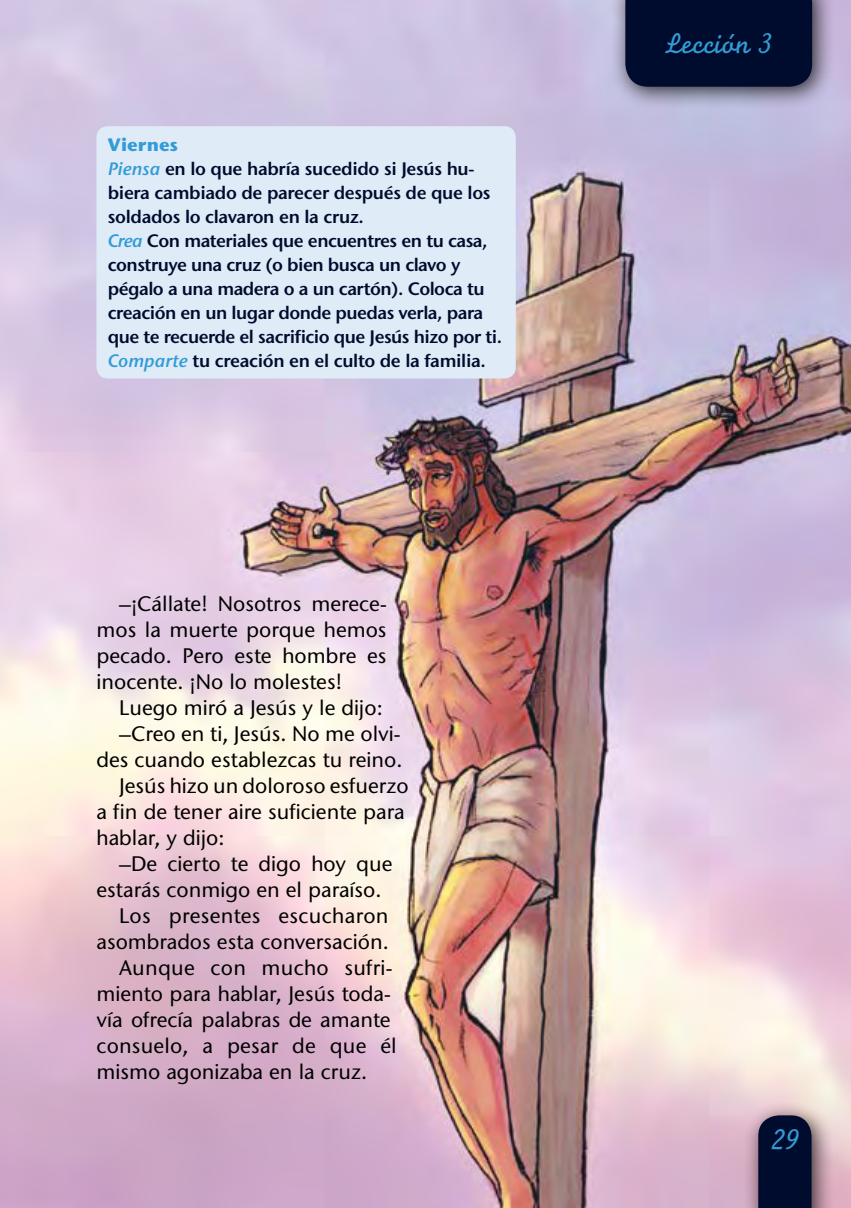
<style>
.page{position:relative;width:851px;height:1208px;background:#fff}
.page>*{position:absolute;margin:0;border:0;box-sizing:border-box;transform-origin:0 0}
.t1{font:30px "Monoline Script MT Std";color:#339cd6}
.t2{font:500 21px/26px "Stone Sans ITC Std";color:#000;text-align:justify}
.t3{font:600 18px/24px "Stone Sans ITC Std";letter-spacing:-.03em;color:#000c2d}
.s1{font-weight:700;color:#339cd6}
.s2{font-style:italic;color:#339cd6}
</style>
<div class="page">
<img style="left:0;top:68px;width:850px;height:1140px">
<div style="left:610px;top:0;width:224px;height:109px;background:#000;opacity:.75"></div>
<div style="left:625px;top:0;width:187px;height:87px;background:#000c2d"></div>
<div style="left:743px;top:1100px;width:91px;height:108px;background:#000;opacity:.75"></div>
<div style="left:758px;top:1115px;width:53px;height:93px;background:#000c2d"></div>
<div style="left:96px;top:126px;width:419px;height:252px;background:#e0ebf8;border-radius:11px"></div>
<svg style="left:849px;top:0;width:2px;height:9px"></svg>
<p class="t3" style="left:108px;top:132px;width:396px"><span class="s1">Viernes<br></span><span class="s2">Piensa</span> en lo que habría sucedido si Jesús hu&shy;biera cambiado de parecer después de que los soldados lo clavaron en la cruz.<br><span class="s2">Crea</span> Con materiales que encuentres en tu casa, construye una cruz (o bien busca un clavo y pégalo a una madera o a un cartón). Coloca tu creación en un lugar donde puedas verla, para que te recuerde el sacrificio que Jesús hizo por ti.<br><span class="s2">Comparte</span> tu creación en el culto de la familia.</p>
<p class="t2" style="left:96px;top:590px;width:292px;text-indent:23px">–¡Cállate! Nosotros merece&shy;mos la muerte porque hemos pecado. Pero este hombre es inocente. ¡No lo molestes!</p>
<p class="t2" style="left:119px;top:694px;width:265px">Luego miró a Jesús y le dijo:</p>
<p class="t2" style="left:119px;top:720px;width:283px">–Creo en ti, Jesús. No me olvi-</p>
<p class="t2" style="left:96px;top:746px;width:307px">des cuando establezcas tu reino.</p>
<p class="t2" style="left:119px;top:772px;width:291px">Jesús hizo un doloroso esfuerzo</p>
<p class="t2" style="left:96px;top:798px;width:310px">a fin de tener aire suficiente para</p>
<p class="t2" style="left:96px;top:824px;width:129px">hablar, y dijo:</p>
<p class="t2" style="left:119px;top:850px;width:275px">–De cierto te digo hoy que</p>
<p class="t2" style="left:96px;top:876px;width:286px">estarás conmigo en el paraíso.</p>
<p class="t2" style="left:119px;top:902px;width:271px">Los presentes escucharon</p>
<p class="t2" style="left:96px;top:928px;width:294px">asombrados esta conversación.</p>
<p class="t2" style="left:119px;top:954px;width:275px">Aunque con mucho sufri-</p>
<p class="t2" style="left:96px;top:980px;width:296px">miento para hablar, Jesús toda-</p>
<p class="t2" style="left:96px;top:1006px;width:295px">vía ofrecía palabras de amante</p>
<p class="t2" style="left:96px;top:1032px;width:302px">consuelo, a pesar de que él</p>
<p class="t2" style="left:96px;top:1058px;width:272px">mismo agonizaba en la cruz.</p>
<h1 class="t1" style="left:664px;top:26px;width:109px">Lección 3</h1>
<h1 class="t1" style="left:771px;top:1121px;width:30px">29</h1>
</div>
